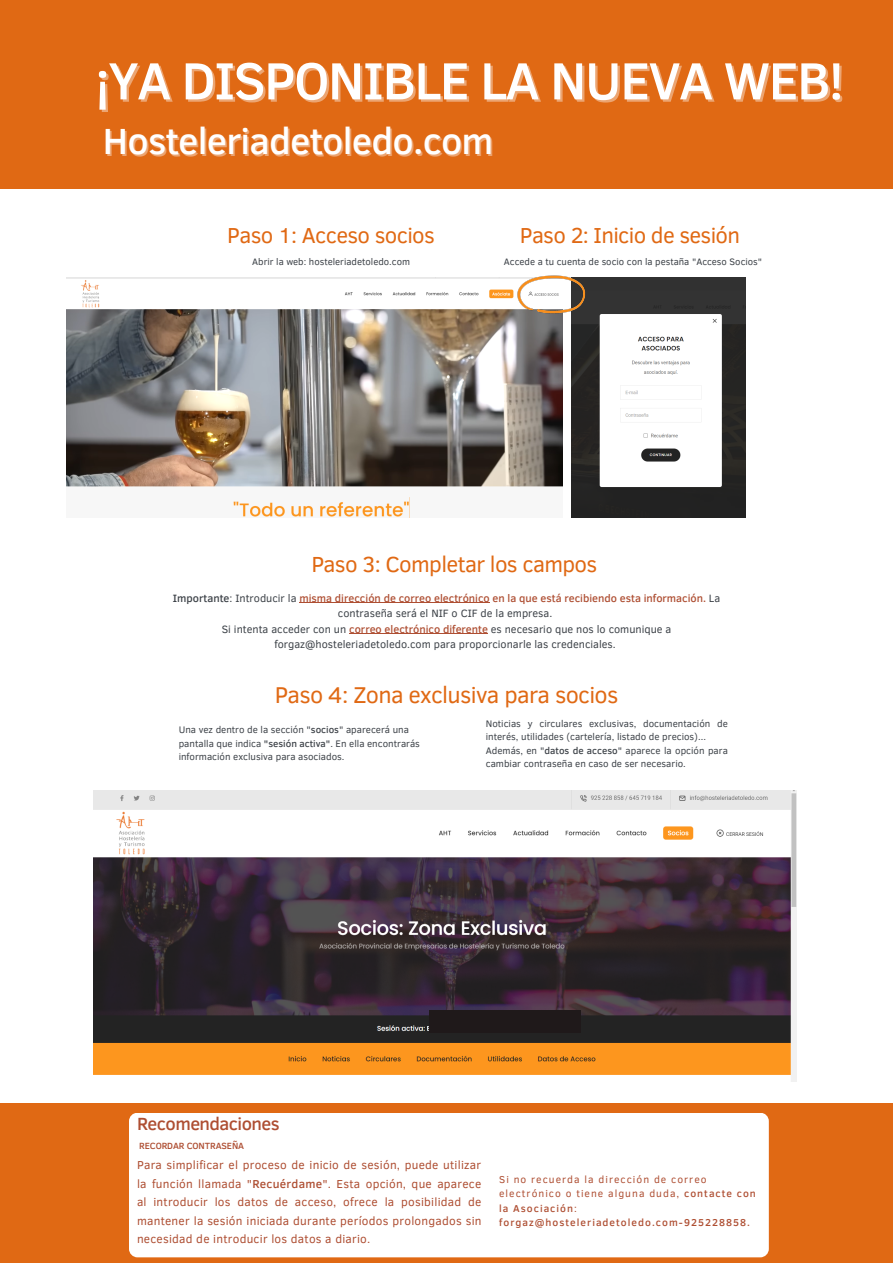
<style>
.page{position:relative;width:893px;height:1263px;background:#fff}
.page>*{position:absolute;margin:0;border:0;box-sizing:border-box;transform-origin:0 0}
.t1{font:500 53.25px "Clear Sans";letter-spacing:-.03em;color:#fff}
.t2{font:500 37.28px "Clear Sans";letter-spacing:-.02em;color:#fff}
.t3{font:23.48px "Clear Sans";letter-spacing:-.03em;color:#e06914}
.t4{font:22.35px "Clear Sans";letter-spacing:-.03em;color:#e06914}
.t5{font:22.27px "Clear Sans";letter-spacing:-.03em;color:#e06914}
.t6{font:500 18.08px "Clear Sans";letter-spacing:-.03em;color:#ae4e32}
.t7{font:11.85px/18.6px "Clear Sans";letter-spacing:.02em;color:#ae4e32;text-align:justify}
.t8{font:10.88px/15.1px "Clear Sans";color:#3d4248;text-align:center}
.t9{font:500 10.88px/15.1px "Clear Sans";color:#ae4e32;text-align:center}
.t10{font:10.27px/14.1px "Clear Sans";letter-spacing:.1em;color:#ae4e32}
.t11{font:500 10.27px "Clear Sans";letter-spacing:.1em;color:#ae4e32}
.t12{font:9.68px/13.5px "Clear Sans";color:#3d4248}
.t13{font:9.52px "Clear Sans";color:#3d4248}
.t14{font:500 9.23px "Clear Sans";letter-spacing:-.01em;color:#ae4e32}
.s1{color:#3d4248}
.s2{font-weight:400;color:#3d4248}
.s3{font-weight:500;color:#ae4e32}
.s4{font-weight:500}
</style>
<div class="page">
<div style="left:0;top:0;width:893px;height:189px;background:#e06914"></div>
<img style="left:571px;top:277px;width:175px;height:240px">
<img style="left:93px;top:790px;width:704px;height:291px">
<div style="left:0;top:1103px;width:893px;height:160px;background:#e06914"></div>
<div style="left:129px;top:1113px;width:640px;height:144px;background:#fff;border-radius:9px"></div>
<div style="left:429px;top:1010px;width:151px;height:22px;background:#1f191a"></div>
<img style="left:67px;top:277px;width:496px;height:240px">
<img style="left:511px;top:275px;width:80px;height:41px">
<hr style="left:299px;top:603px;width:191px;height:1px;background:#ae4e32">
<hr style="left:349px;top:633px;width:139px;height:1px;background:#ae4e32">
<p class="t1" style="left:95px;top:42px;width:750px">¡YA DISPONIBLE LA NUEVA WEB!</p>
<p class="t2" style="left:103px;top:114px;width:392px">Hosteleriadetoledo.com</p>
<p class="t5" style="left:227px;top:219px;width:209px">Paso 1: Acceso socios</p>
<p class="t13" style="left:252px;top:255px;width:159px">Abrir la web: hosteleriadetoledo.com</p>
<p class="t5" style="left:520px;top:219px;width:222px">Paso 2: Inicio de sesión</p>
<p class="t13" style="left:504px;top:255px;width:260px">Accede a tu cuenta de socio con la pestaña "Acceso Socios"</p>
<p class="t4" style="left:311px;top:548px;width:288px">Paso 3: Completar los campos</p>
<p class="t9" style="left:173px;top:590px;width:549px"><span class="s1">Importante</span><span class="s2">: Introducir la</span> misma dirección de correo electrónico en la que está recibiendo esta información. <span class="s2">La contraseña será el NIF o CIF de la empresa.</span></p>
<p class="t8" style="left:222px;top:620px;width:451px">Si intenta acceder con un <span class="s3">correo electrónico diferente</span> es necesario que nos lo comunique a forgaz@hosteleriadetoledo.com para proporcionarle las credenciales.</p>
<p class="t3" style="left:275px;top:677px;width:345px">Paso 4: Zona exclusiva para socios</p>
<p class="t12" style="left:179px;top:723px;width:243px">Una vez dentro de la sección "<span class="s4">socios</span>" aparecerá una pantalla que indica <span class="s4">"sesión activa"</span>. En ella encontrarás información exclusiva para asociados.</p>
<p class="t12" style="left:486px;top:716px;width:243px">Noticias y circulares exclusivas, documentación de interés, utilidades (cartelería, listado de precios)...</p>
<p class="t12" style="left:486px;top:743px;width:243px">Además, en "<span class="s4">datos de acceso</span>" aparece la opción para cambiar contraseña en caso de ser necesario.</p>
<p class="t6" style="left:137px;top:1111px;width:144px">Recomendaciones</p>
<p class="t14" style="left:139px;top:1139px;width:106px">RECORDAR CONTRASEÑA</p>
<p class="t7" style="left:137px;top:1155px;width:346px">Para simplificar el proceso de inicio de sesión, puede utilizar la función llamada "<span class="s4">Recuérdame</span>". Esta opción, que aparece al introducir los datos de acceso, ofrece la posibilidad de mantener la sesión iniciada durante períodos prolongados sin necesidad de introducir los datos a diario.</p>
<p class="t10" style="left:499px;top:1172px;width:258px">Si no recuerda la dirección de correo electrónico o tiene alguna duda, <span class="s4">contacte con la Asociación</span>:</p>
<p class="t11" style="left:499px;top:1214px;width:252px">forgaz@hosteleriadetoledo.com-925228858.</p>
</div>
